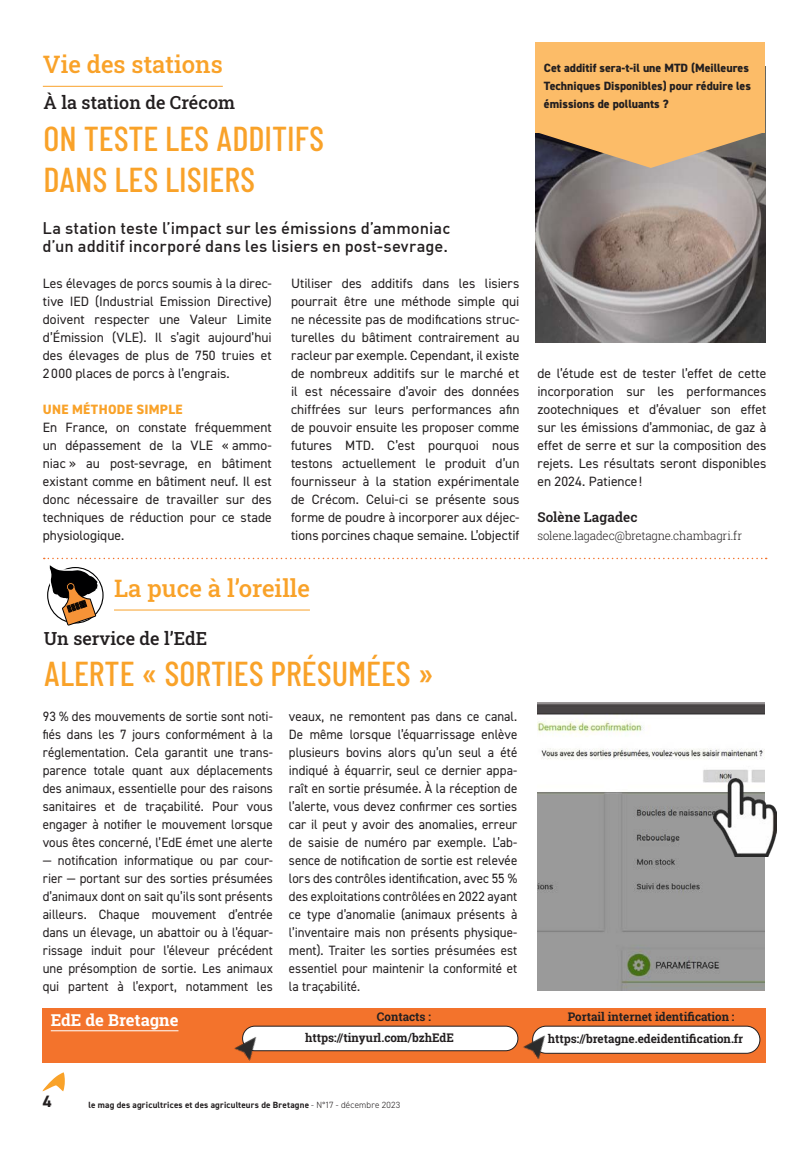
<style>
.page{position:relative;width:808px;height:1149px;background:#fff}
.page>*{position:absolute;margin:0;border:0;box-sizing:border-box;transform-origin:0 0}
.CA-texte_Titre_3{font:500 34.5px/41.4px "Barlow Condensed";color:#f9a229}
.CA-Titre_rubrique{font:500 24px "Roboto Slab";color:#f9a229}
.CA-texte_Surtitre_3{font:500 18px "Roboto Slab";color:#231f20}
.CA-texte_Chapo{font:500 16.5px/18px "DIN";color:#231f20}
.CA-encadré_pour_aller___loin-titre{font:700 16.5px "Roboto Slab";color:#fff}
.BODY_COPY{font:700 16.5px "DIN2014";color:#231f20}
.CA-texte_courant{font:13.5px/18px "DIN2014";letter-spacing:.005em;color:#231f20;text-align:justify}
.CA-texte_courant-2{font:13.5px/18px "DIN2014";letter-spacing:.005em;color:#231f20;text-align:justify;scale:.96 1}
.CA-texte-Intertitre{font:800 13.5px "DIN2014";letter-spacing:.025em;color:#f9a229}
.CA-texte-Signature{font:600 13.5px "Roboto Slab";letter-spacing:.005em;color:#231f20}
.CA-texte-Légende{font:800 12px/18px "DIN2014";color:#231f20}
.CA-encadré_pour_aller___loin-texte{font:700 12px "Roboto Slab";color:#231f20}
.INFOS{font:700 12px "Roboto Slab";color:#231f20}
.CA-texte-signature-Mail{font:300 12px "Roboto Slab";letter-spacing:-.015em;color:#231f20;scale:.96 1}
.CA-folio_date{font:700 9px "DIN2014";letter-spacing:.02em;color:#231f20}
.s1{font-weight:300}
</style>
<div class="page">
<svg style="left:43px;top:1072px;width:22px;height:18px"></svg>
<hr style="left:43px;top:86px;width:180px;height:1px;background:#f9a229">
<svg style="left:44px;top:557px;width:723px;height:68px"></svg>
<img style="left:537px;top:702px;width:227px;height:288px">
<div style="left:42px;top:1008px;width:724px;height:54px;background:#f3732c"></div>
<hr style="left:51px;top:1030px;width:127px;height:1px;background:#fff">
<div style="left:533px;top:1025px;width:227px;height:27px;background:#fff;border-radius:14px"></div>
<div style="left:532px;top:1025px;width:228px;height:28px;border:1px solid #231f20;border-radius:14px"></div>
<div style="left:243px;top:1025px;width:275px;height:25px;background:#fff;border-radius:12px"></div>
<div style="left:242px;top:1025px;width:276px;height:25px;border:1px solid #231f20;border-radius:12px"></div>
<img style="left:518px;top:1028px;width:32px;height:35px">
<img style="left:229px;top:1029px;width:32px;height:34px">
<img style="left:535px;top:133px;width:230px;height:209px">
<div style="left:535px;top:43px;width:230px;height:90px;background:#fcbc68"></div>
<svg style="left:536px;top:133px;width:229px;height:35px;background:#ad8d66"></svg>
<img style="left:713px;top:778px;width:64px;height:78px">
<p class="CA-Titre_rubrique" style="left:43px;top:48px;width:181px">Vie des stations</p>
<p class="CA-texte_Surtitre_3" style="left:44px;top:90px;width:193px">À la station de Crécom</p>
<p class="CA-texte_Titre_3" style="left:44px;top:116px;width:282px">ON TESTE LES ADDITIFS<br>DANS LES LISIERS</p>
<p class="CA-texte_Chapo" style="left:43px;top:218px;width:409px">La station teste l’impact sur les émissions d’ammoniac d’un additif incorporé dans les lisiers en post-sevrage.</p>
<p class="CA-texte_courant" style="left:291px;top:274px;width:230px">Utiliser des additifs dans les lisiers pourrait être une méthode simple qui ne nécessite pas de modifications struc&shy;turelles du bâtiment contrairement au racleur par exemple. Cependant, il existe de nombreux additifs sur le marché et il est nécessaire d’avoir des données chiffrées sur leurs performances afin de pouvoir ensuite les proposer comme futures MTD. C’est pourquoi nous testons actuellement le produit d’un fournisseur à la station expérimentale de Crécom. Celui-ci se présente sous forme de poudre à incorporer aux déjec&shy;tions porcines chaque semaine. L’objectif</p>
<p class="CA-texte_courant" style="left:43px;top:274px;width:230px">Les élevages de porcs soumis à la direc&shy;tive IED (Industrial Emission Directive) doivent respecter une Valeur Limite d’Émission (VLE). Il s’agit aujourd’hui des élevages de plus de 750 truies et 2000 places de porcs à l’engrais.</p>
<p class="CA-texte-Intertitre" style="left:43px;top:400px;width:141px">UNE MÉTHODE SIMPLE</p>
<p class="CA-texte_courant" style="left:43px;top:418px;width:230px">En France, on constate fréquemment un dépassement de la VLE « ammo&shy;niac » au post-sevrage, en bâtiment existant comme en bâtiment neuf. Il est donc nécessaire de travailler sur des techniques de réduction pour ce stade physiologique.</p>
<p class="CA-Titre_rubrique" style="left:114px;top:571px;width:197px">La puce à l’oreille</p>
<p class="CA-texte_Surtitre_3" style="left:44px;top:625px;width:165px">Un service de l’EdE</p>
<p class="CA-texte_Titre_3" style="left:44px;top:651px;width:392px">ALERTE « SORTIES PRÉSUMÉES »</p>
<p class="CA-texte_courant-2" style="left:43px;top:706px;width:241px">93 % des mouvements de sortie sont noti&shy;fiés dans les 7 jours conformément à la réglementation. Cela garantit une trans&shy;parence totale quant aux déplacements des animaux, essentielle pour des raisons sanitaires et de traçabilité. Pour vous engager à notifier le mouvement lorsque vous êtes concerné, l’EdE émet une alerte</p>
<p class="CA-texte_courant-2" style="left:43px;top:850px;width:241px">— notification informatique ou par cour&shy;rier — portant sur des sorties présumées d’animaux dont on sait qu’ils sont présents ailleurs. Chaque mouvement d’entrée dans un élevage, un abattoir ou à l’équar&shy;rissage induit pour l’éleveur précédent une présomption de sortie. Les animaux qui partent à l’export, notamment les</p>
<p class="CA-texte_courant-2" style="left:289px;top:706px;width:239px">veaux, ne remontent pas dans ce canal.<br>De même lorsque l’équarrissage enlève plusieurs bovins alors qu’un seul a été indiqué à équarrir, seul ce dernier appa&shy;raît en sortie présumée. À la réception de l’alerte, vous devez confirmer ces sorties car il peut y avoir des anomalies, erreur de saisie de numéro par exemple. L’ab&shy;sence de notification de sortie est relevée lors des contrôles identification, avec 55 % des exploitations contrôlées en 2022 ayant ce type d’anomalie (animaux présents à l’inventaire mais non présents physique&shy;ment). Traiter les sorties présumées est essentiel pour maintenir la conformité et la traçabilité.</p>
<p class="CA-texte-Légende" style="left:544px;top:59px;width:209px">Cet additif sera-t-il une MTD (Meilleures<br>Techniques Disponibles) pour réduire les émissions de polluants ?</p>
<p class="CA-texte_courant" style="left:537px;top:364px;width:230px">de l’étude est de tester l’effet de cette incorporation sur les performances zootechniques et d’évaluer son effet sur les émissions d’ammoniac, de gaz à effet de serre et sur la composition des rejets. Les résultats seront disponibles en 2024. Patience !</p>
<p class="CA-texte-Signature" style="left:537px;top:508px;width:102px">Solène Lagadec</p>
<p class="CA-texte-signature-Mail" style="left:537px;top:527px;width:215px">solene.lagadec@bretagne.chambagri.fr</p>
<p class="CA-encadré_pour_aller___loin-titre" style="left:51px;top:1008px;width:129px">EdE de Bretagne</p>
<p class="CA-encadré_pour_aller___loin-texte" style="left:377px;top:1008px;width:56px">Contacts :</p>
<p class="CA-encadré_pour_aller___loin-texte" style="left:568px;top:1008px;width:168px">Portail internet identification :</p>
<p class="CA-encadré_pour_aller___loin-texte" style="left:305px;top:1028px;width:150px">https://tinyurl.com/bzhEdE</p>
<p class="INFOS" style="left:548px;top:1029px;width:197px">https://bretagne.edeidentification.fr</p>
<p class="BODY_COPY" style="left:43px;top:1090px;width:10px">4</p>
<p class="CA-folio_date" style="left:89px;top:1098px;width:313px">le mag des agricultrices et des agriculteurs de Bretagne <span class="s1">- N°17 - décembre 2023</span></p>
</div>
